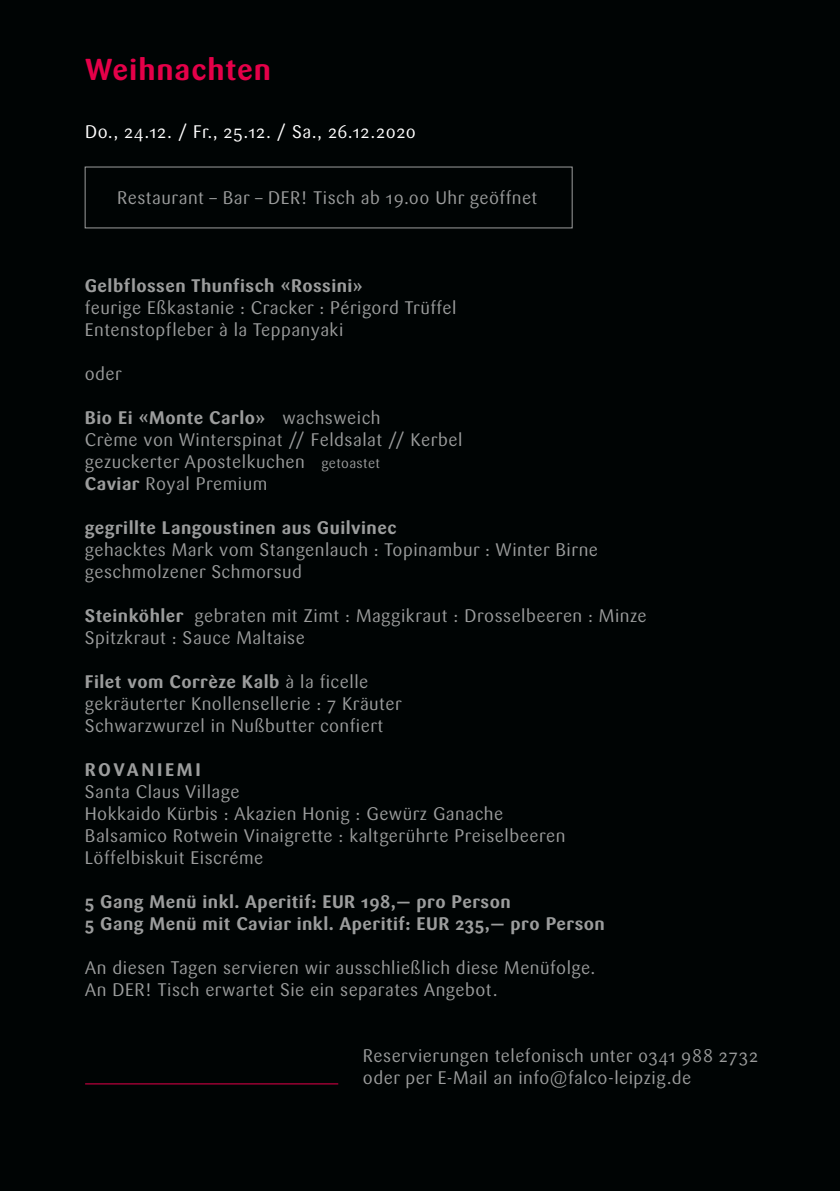
<style>
.page{position:relative;width:840px;height:1191px;background:#fff}
.page>*{position:absolute;margin:0;border:0;box-sizing:border-box;transform-origin:0 0}
.t1{font:700 30px "Sari OT";letter-spacing:.03em;color:#e50049}
.t2{font:18px/22px "Sari OT";letter-spacing:.025em;color:#9c9d9d}
.t3{font:700 18px/22px "Sari OT";letter-spacing:.025em;color:#9c9d9d}
.t4{font:18px "Sari OT";letter-spacing:.025em;color:#fff}
.t5{font:700 18px "Sari OT";letter-spacing:.15em;color:#9c9d9d}
.s1{font-weight:700}
.s2{font-size:14px}
</style>
<div class="page">
<div style="left:0;top:0;width:839px;height:1191px;background:#000404"></div>
<hr style="left:85px;top:1083px;width:253px;height:1px;background:#e50049">
<h1 class="t1" style="left:85px;top:50px;width:187px">Weihnachten</h1>
<p class="t4" style="left:85px;top:120px;width:332px">Do., 24.12. / Fr., 25.12. / Sa., 26.12.2020</p>
<p class="t2" style="left:117px;top:187px;width:421px">Restaurant – Bar – DER! Tisch ab 19.00 Uhr geöffnet</p>
<p class="t3" style="left:85px;top:275px;width:279px">Gelbflossen Thunfisch «Rossini»</p>
<p class="t2" style="left:85px;top:297px;width:373px">feurige Eßkastanie : Cracker : Périgord Trüffel<br>Entenstopfleber à la Teppanyaki</p>
<p class="t2" style="left:85px;top:363px;width:39px">oder</p>
<p class="t2" style="left:85px;top:407px;width:379px"><span class="s1">Bio Ei «Monte Carlo»</span> wachsweich<br>Crème von Winterspinat // Feldsalat // Kerbel gezuckerter Apostelkuchen <span class="s2">getoastet<br></span><span class="s1">Caviar</span> Royal Premium</p>
<p class="t3" style="left:85px;top:517px;width:313px">gegrillte Langoustinen aus Guilvinec</p>
<p class="t2" style="left:85px;top:539px;width:514px">gehacktes Mark vom Stangenlauch : Topinambur : Winter Birne geschmolzener Schmorsud</p>
<p class="t2" style="left:85px;top:605px;width:563px"><span class="s1">Steinköhler</span> gebraten mit Zimt : Maggikraut : Drosselbeeren : Minze<br>Spitzkraut : Sauce Maltaise</p>
<p class="t2" style="left:85px;top:671px;width:318px"><span class="s1">Filet vom Corrèze Kalb</span> à la ficelle gekräuterter Knollensellerie : 7 Kräuter<br>Schwarzwurzel in Nußbutter confiert</p>
<p class="t5" style="left:85px;top:758px;width:117px">ROVANIEMI</p>
<p class="t2" style="left:85px;top:781px;width:482px">Santa Claus Village<br>Hokkaido Kürbis : Akazien Honig : Gewürz Ganache Balsamico Rotwein Vinaigrette : kaltgerührte Preiselbeeren Löffelbiskuit Eiscréme</p>
<p class="t3" style="left:85px;top:891px;width:521px">5 Gang Menü inkl. Aperitif: EUR 198,— pro Person<br>5 Gang Menü mit Caviar inkl. Aperitif: EUR 235,— pro Person</p>
<p class="t2" style="left:85px;top:957px;width:512px">An diesen Tagen servieren wir ausschließlich diese Menüfolge.<br>An DER! Tisch erwartet Sie ein separates Angebot.</p>
<p class="t2" style="left:363px;top:1045px;width:396px">Reservierungen telefonisch unter 0341 988 2732 oder per E-Mail an info@falco-leipzig.de</p>
</div>
